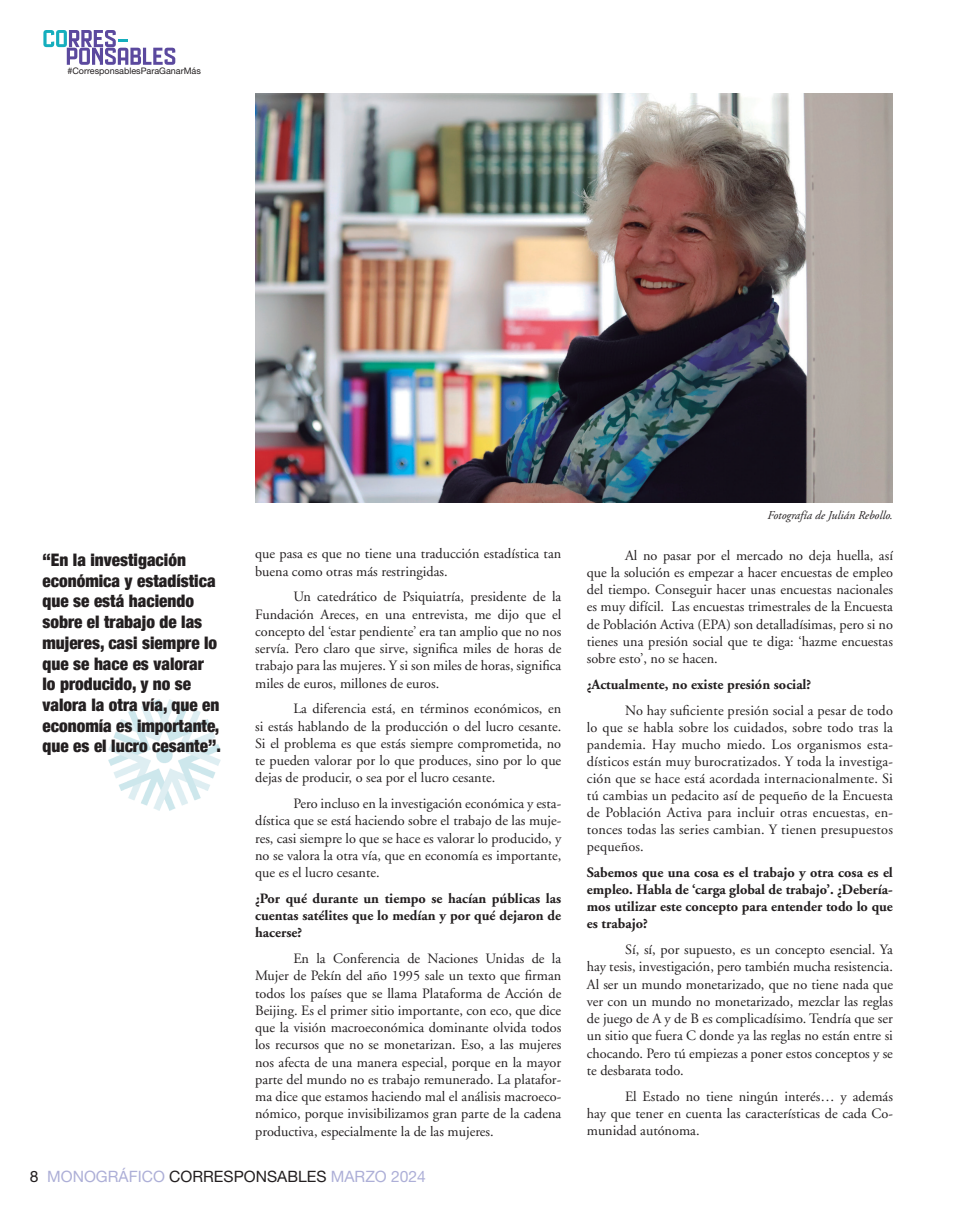
<style>
.page{position:relative;width:978px;height:1212px;background:#fff}
.page>*{position:absolute;margin:0;border:0;box-sizing:border-box;transform-origin:0 0}
.DESTACADO{font:900 condensed 17.25px/20.7px "Helvetica Neue";color:#231f20}
.t1{font:15.6px "Helvetica Neue";color:#adafd7}
.t2{font:14.25px/17.2px "Adobe Garamond";color:#231f20;text-align:justify}
.t3{font:700 14.25px/17.1px "Adobe Garamond";color:#231f20;text-align:justify}
.t4{font:italic 12px "Adobe Garamond";color:#231f20}
.t5{font:9px "Helvetica Neue";color:#231f20}
.s1{color:#231f20}
</style>
<div class="page">
<svg style="left:43px;top:30px;width:132px;height:35px"></svg>
<img style="left:255px;top:94px;width:638px;height:409px">
<img style="left:108px;top:699px;width:113px;height:112px">
<p class="t5" style="left:67px;top:65px;width:135px">#CorresponsablesParaGanarMás</p>
<p class="DESTACADO" style="left:43px;top:549px;width:180px">“En la investigación económica y estadística que se está haciendo sobre el trabajo de las mujeres, casi siempre lo que se hace es valorar lo producido, y no se valora la otra vía, que en economía es importante, que es el lucro cesante”.</p>
<p class="t2" style="left:255px;top:545px;width:308px">que pasa es que no tiene una traducción estadística tan buena como otras más restringidas.</p>
<p class="t2" style="left:255px;top:588px;width:308px;text-indent:38px">Un catedrático de Psiquiatría, presidente de la Fundación Areces, en una entrevista, me dijo que el concepto del ‘estar pendiente’ era tan amplio que no nos servía. Pero claro que sirve, significa miles de horas de trabajo para las mujeres. Y si son miles de horas, significa miles de euros, millones de euros.</p>
<p class="t2" style="left:255px;top:700px;width:308px;text-indent:38px">La diferencia está, en términos económicos, en si estás hablando de la producción o del lucro cesante.<br>Si el problema es que estás siempre comprometida, no te pueden valorar por lo que produces, sino por lo que dejas de producir, o sea por el lucro cesante.</p>
<p class="t2" style="left:255px;top:795px;width:308px;text-indent:38px">Pero incluso en la investigación económica y esta&shy;dística que se está haciendo sobre el trabajo de las muje&shy;res, casi siempre lo que se hace es valorar lo producido, y no se valora la otra vía, que en economía es importante, que es el lucro cesante.</p>
<p class="t3" style="left:255px;top:890px;width:308px">¿Por qué durante un tiempo se hacían públicas las cuentas satélites que lo medían y por qué dejaron de hacerse?</p>
<p class="t2" style="left:255px;top:950px;width:308px;text-indent:38px">En la Conferencia de Naciones Unidas de la Mujer de Pekín del año 1995 sale un texto que firman todos los países que se llama Plataforma de Acción de Beijing. Es el primer sitio importante, con eco, que dice que la visión macroeconómica dominante olvida todos los recursos que no se monetarizan. Eso, a las mujeres nos afecta de una manera especial, porque en la mayor parte del mundo no es trabajo remunerado. La platafor&shy;ma dice que estamos haciendo mal el análisis macroeco&shy;nómico, porque invisibilizamos gran parte de la cadena productiva, especialmente la de las mujeres.</p>
<p class="t1" style="left:30px;top:1167px;width:398px"><span class="s1">8</span> MONOGRÁFICO <span class="s1">CORRESPONSABLES</span> MARZO 2024</p>
<p class="t4" style="left:767px;top:509px;width:127px">Fotografía de Julián Rebollo.</p>
<p class="t2" style="left:587px;top:547px;width:308px;text-indent:38px">Al no pasar por el mercado no deja huella, así que la solución es empezar a hacer encuestas de empleo del tiempo. Conseguir hacer unas encuestas nacionales es muy difícil. Las encuestas trimestrales de la Encuesta de Población Activa (EPA) son detalladísimas, pero si no tienes una presión social que te diga: ‘hazme encuestas sobre esto’, no se hacen.</p>
<p class="t3" style="left:587px;top:676px;width:226px">¿Actualmente, no existe presión social?</p>
<p class="t2" style="left:587px;top:702px;width:308px;text-indent:38px">No hay suficiente presión social a pesar de todo lo que se habla sobre los cuidados, sobre todo tras la pandemia. Hay mucho miedo. Los organismos esta&shy;dísticos están muy burocratizados. Y toda la investiga&shy;ción que se hace está acordada internacionalmente. Si tú cambias un pedacito así de pequeño de la Encuesta de Población Activa para incluir otras encuestas, en&shy;tonces todas las series cambian. Y tienen presupuestos pequeños.</p>
<p class="t3" style="left:587px;top:864px;width:308px">Sabemos que una cosa es el trabajo y otra cosa es el empleo. Habla de ‘carga global de trabajo’. ¿Debería&shy;mos utilizar este concepto para entender todo lo que es trabajo?</p>
<p class="t2" style="left:587px;top:941px;width:308px;text-indent:38px">Sí, sí, por supuesto, es un concepto esencial. Ya hay tesis, investigación, pero también mucha resistencia.<br>Al ser un mundo monetarizado, que no tiene nada que ver con un mundo no monetarizado, mezclar las reglas de juego de A y de B es complicadísimo. Tendría que ser un sitio que fuera C donde ya las reglas no están entre si chocando. Pero tú empiezas a poner estos conceptos y se te desbarata todo.</p>
<p class="t2" style="left:587px;top:1088px;width:308px;text-indent:38px">El Estado no tiene ningún interés… y además hay que tener en cuenta las características de cada Co&shy;munidad autónoma.</p>
</div>
